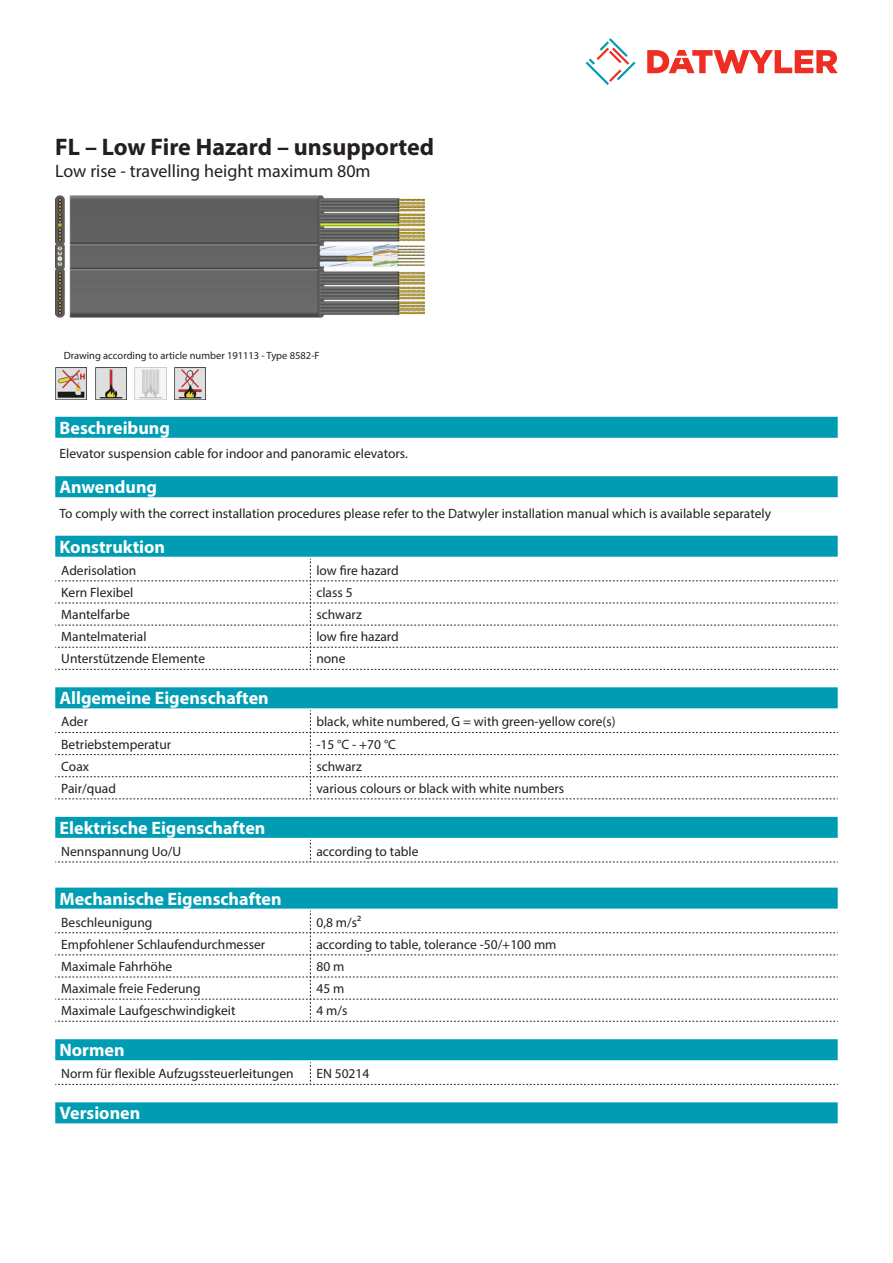
<style>
.page{position:relative;width:893px;height:1263px;background:#fff}
.page>*{position:absolute;margin:0;border:0;box-sizing:border-box;transform-origin:0 0}
.Product_Head{font:700 24px "Myriad Pro";color:#231f20}
.Standard_Head_Proper{font:700 18px "Myriad Pro";color:#fff}
.SubHead{font:18px "Myriad Pro";color:#231f20}
.myriad_light_propert{font:13.5px "Myriad Pro";color:#231f20}
.Standard_text{font:13.5px "Myriad Pro";color:#231f20}
.imagetext{font:10.5px "Myriad Pro";color:#231f20}
</style>
<div class="page">
<svg style="left:586px;top:38px;width:49px;height:47px"></svg>
<svg style="left:647px;top:50px;width:191px;height:23px"></svg>
<div style="left:55px;top:1039px;width:783px;height:21px;background:#009cb3"></div>
<svg style="left:55px;top:1062px;width:783px;height:23px"></svg>
<div style="left:55px;top:536px;width:783px;height:21px;background:#009cb3"></div>
<svg style="left:55px;top:559px;width:783px;height:111px"></svg>
<div style="left:55px;top:887px;width:783px;height:21px;background:#009cb3"></div>
<svg style="left:55px;top:911px;width:783px;height:111px"></svg>
<img style="left:55px;top:195px;width:369px;height:123px">
<div style="left:55px;top:1102px;width:783px;height:21px;background:#009cb3"></div>
<div style="left:55px;top:417px;width:783px;height:21px;background:#009cb3"></div>
<img style="left:174px;top:368px;width:32px;height:31px">
<img style="left:135px;top:368px;width:31px;height:31px">
<img style="left:95px;top:368px;width:31px;height:31px">
<img style="left:55px;top:368px;width:32px;height:31px">
<div style="left:55px;top:476px;width:783px;height:21px;background:#009cb3"></div>
<div style="left:55px;top:687px;width:783px;height:21px;background:#009cb3"></div>
<svg style="left:55px;top:710px;width:783px;height:90px"></svg>
<div style="left:55px;top:817px;width:783px;height:21px;background:#009cb3"></div>
<svg style="left:55px;top:840px;width:783px;height:23px"></svg>
<p class="Product_Head" style="left:55px;top:131px;width:380px">FL – Low Fire Hazard – unsupported</p>
<p class="SubHead" style="left:55px;top:160px;width:317px">Low rise - travelling height maximum 80m</p>
<p class="imagetext" style="left:64px;top:349px;width:257px">Drawing according to article number 191113 - Type 8582-F</p>
<p class="Standard_Head_Proper" style="left:60px;top:416px;width:112px">Beschreibung</p>
<p class="Standard_text" style="left:60px;top:446px;width:350px">Elevator suspension cable for indoor and panoramic elevators.</p>
<p class="Standard_Head_Proper" style="left:60px;top:475px;width:99px">Anwendung</p>
<p class="Standard_text" style="left:60px;top:505px;width:713px">To comply with the correct installation procedures please refer to the Datwyler installation manual which is available separately</p>
<p class="Standard_Head_Proper" style="left:60px;top:535px;width:107px">Konstruktion</p>
<p class="myriad_light_propert" style="left:61px;top:562px;width:77px">Aderisolation</p>
<p class="myriad_light_propert" style="left:316px;top:562px;width:84px">low fire hazard</p>
<p class="myriad_light_propert" style="left:61px;top:584px;width:74px">Kern Flexibel</p>
<p class="myriad_light_propert" style="left:316px;top:584px;width:38px">class 5</p>
<p class="myriad_light_propert" style="left:61px;top:606px;width:70px">Mantelfarbe</p>
<p class="myriad_light_propert" style="left:316px;top:606px;width:47px">schwarz</p>
<p class="myriad_light_propert" style="left:61px;top:628px;width:87px">Mantelmaterial</p>
<p class="myriad_light_propert" style="left:316px;top:628px;width:84px">low fire hazard</p>
<p class="myriad_light_propert" style="left:61px;top:650px;width:145px">Unterstützende Elemente</p>
<p class="myriad_light_propert" style="left:316px;top:650px;width:31px">none</p>
<p class="Standard_Head_Proper" style="left:60px;top:686px;width:211px">Allgemeine Eigenschaften</p>
<p class="myriad_light_propert" style="left:61px;top:714px;width:28px">Ader</p>
<p class="myriad_light_propert" style="left:316px;top:714px;width:301px">black, white numbered, G = with green-yellow core(s)</p>
<p class="myriad_light_propert" style="left:61px;top:736px;width:111px">Betriebstemperatur</p>
<p class="myriad_light_propert" style="left:316px;top:736px;width:81px">-15 °C - +70 °C</p>
<p class="myriad_light_propert" style="left:61px;top:758px;width:29px">Coax</p>
<p class="myriad_light_propert" style="left:316px;top:758px;width:47px">schwarz</p>
<p class="myriad_light_propert" style="left:61px;top:780px;width:56px">Pair/quad</p>
<p class="myriad_light_propert" style="left:316px;top:780px;width:249px">various colours or black with white numbers</p>
<p class="Standard_Head_Proper" style="left:60px;top:816px;width:207px">Elektrische Eigenschaften</p>
<p class="myriad_light_propert" style="left:61px;top:843px;width:122px">Nennspannung Uo/U</p>
<p class="myriad_light_propert" style="left:316px;top:843px;width:104px">according to table</p>
<p class="Standard_Head_Proper" style="left:60px;top:887px;width:224px">Mechanische Eigenschaften</p>
<p class="myriad_light_propert" style="left:61px;top:914px;width:93px">Beschleunigung</p>
<p class="myriad_light_propert" style="left:316px;top:914px;width:46px">0,8 m/s²</p>
<p class="myriad_light_propert" style="left:61px;top:936px;width:205px">Empfohlener Schlaufendurchmesser</p>
<p class="myriad_light_propert" style="left:316px;top:936px;width:242px">according to table, tolerance -50/+100 mm</p>
<p class="myriad_light_propert" style="left:61px;top:958px;width:113px">Maximale Fahrhöhe</p>
<p class="myriad_light_propert" style="left:316px;top:958px;width:29px">80 m</p>
<p class="myriad_light_propert" style="left:61px;top:980px;width:141px">Maximale freie Federung</p>
<p class="myriad_light_propert" style="left:316px;top:980px;width:29px">45 m</p>
<p class="myriad_light_propert" style="left:61px;top:1002px;width:176px">Maximale Laufgeschwindigkeit</p>
<p class="myriad_light_propert" style="left:316px;top:1002px;width:33px">4 m/s</p>
<p class="Standard_Head_Proper" style="left:60px;top:1038px;width:67px">Normen</p>
<p class="myriad_light_propert" style="left:61px;top:1065px;width:234px">Norm für flexible Aufzugssteuerleitungen</p>
<p class="myriad_light_propert" style="left:316px;top:1065px;width:55px">EN 50214</p>
<p class="Standard_Head_Proper" style="left:60px;top:1101px;width:82px">Versionen</p>
</div>
